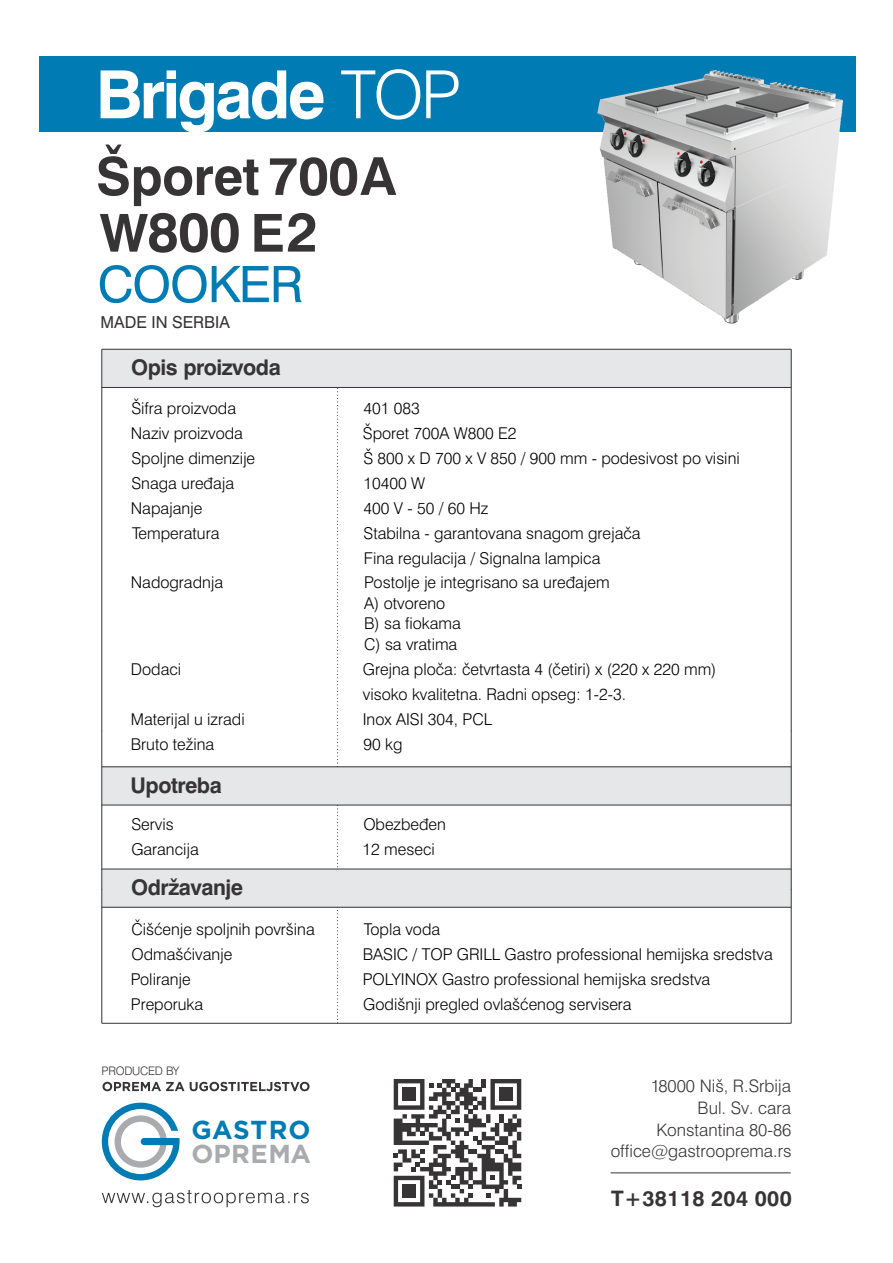
<style>
.page{position:relative;width:893px;height:1263px;background:#fff}
.page>*{position:absolute;margin:0;border:0;box-sizing:border-box;transform-origin:0 0}
.t1{font:700 66.45px "Swiss 721 BT";letter-spacing:-.045em;color:#fefefe}
.t2{font:700 55.35px "Swiss 721 BT";color:#373435}
.t3{font:700 52.35px "Swiss 721 BT";letter-spacing:-.01em;color:#373435}
.t4{font:50.25px "Swiss 721 BT";letter-spacing:-.02em;color:#007bb3}
.t5{font:700 25.95px "Gotham";letter-spacing:.035em;color:#007bb3}
.t6{font:700 25.95px "Gotham";letter-spacing:.015em;color:#a9abae}
.t7{font:700 21.6px "Swiss 721 BT";letter-spacing:-.025em;color:#373435}
.t8{font:700 21.3px "Swiss 721 BT";letter-spacing:.02em;color:#373435}
.t9{font:300 17.25px/21.8px "Swiss 721 BT";color:#373435;text-align:right}
.t10{font:16.5px "Swiss 721 BT";color:#373435}
.t11{font:300 16.2px/24.9px "Swiss 721 BT";color:#000}
.t12{font:300 11.7px "Swiss 721 BT";letter-spacing:-.02em;color:#373435}
.s1{font-weight:300}
.s2{font-size:53.85px}
.s3{font-size:52.35px}
</style>
<div class="page">
<hr style="left:611px;top:1172px;width:180px;height:1px;background:#373435">
<div style="left:40px;top:56px;width:816px;height:76px;background:#007bb3"></div>
<svg style="left:102px;top:1103px;width:78px;height:77px"></svg>
<svg style="left:102px;top:1190px;width:207px;height:17px"></svg>
<svg style="left:103px;top:1082px;width:207px;height:9px"></svg>
<svg style="left:394px;top:1079px;width:127px;height:127px"></svg>
<div style="left:102px;top:767px;width:689px;height:38px;background:#e6e7e8"></div>
<div style="left:102px;top:869px;width:689px;height:38px;background:#e6e7e8"></div>
<div style="left:102px;top:349px;width:689px;height:38px;background:#e6e7e8"></div>
<svg style="left:337px;top:388px;width:1px;height:376px"></svg>
<svg style="left:337px;top:910px;width:1px;height:113px"></svg>
<svg style="left:337px;top:808px;width:1px;height:60px"></svg>
<hr style="left:102px;top:387px;width:689px;height:1px;background:#373435">
<hr style="left:102px;top:805px;width:689px;height:1px;background:#373435">
<hr style="left:102px;top:766px;width:689px;height:1px;background:#373435">
<hr style="left:102px;top:907px;width:689px;height:1px;background:#373435">
<hr style="left:102px;top:868px;width:689px;height:1px;background:#373435">
<hr style="left:102px;top:1023px;width:689px;height:1px;background:#373435">
<hr style="left:791px;top:349px;width:1px;height:382px;background:#373435">
<hr style="left:791px;top:889px;width:1px;height:134px;background:#373435">
<hr style="left:101px;top:349px;width:1px;height:382px;background:#373435">
<hr style="left:101px;top:889px;width:1px;height:134px;background:#373435">
<hr style="left:101px;top:731px;width:1px;height:158px;background:#373435">
<hr style="left:791px;top:731px;width:1px;height:158px;background:#373435">
<hr style="left:102px;top:349px;width:689px;height:1px;background:#373435">
<img style="left:597px;top:69px;width:246px;height:255px">
<h1 class="t1" style="left:96px;top:68px;width:367px">Brigade <span class="s1">TOP</span></h1>
<h3 class="t3" style="left:96px;top:155px;width:302px">Šporet <span class="s2">700</span>A</h3>
<h2 class="t2" style="left:99px;top:209px;width:220px"><span class="s3">W</span>800 <span class="s3">E</span>2</h2>
<h3 class="t4" style="left:98px;top:264px;width:207px">COOKER</h3>
<p class="t10" style="left:101px;top:316px;width:131px">MADE IN SERBIA</p>
<h3 class="t7" style="left:131px;top:359px;width:151px">Opis proizvoda</h3>
<p class="t11" style="left:131px;top:398px;width:126px">Šifra proizvoda<br>Naziv proizvoda<br>Spoljne dimenzije<br>Snaga uređaja<br>Napajanje<br>Temperatura</p>
<p class="t11" style="left:131px;top:572px;width:94px">Nadogradnja</p>
<p class="t11" style="left:131px;top:658px;width:52px">Dodaci</p>
<p class="t11" style="left:131px;top:708px;width:115px">Materijal u izradi<br>Bruto težina</p>
<h3 class="t7" style="left:131px;top:776px;width:93px">Upotreba</h3>
<p class="t11" style="left:363px;top:398px;width:378px">401 083<br>Šporet 700A W800 E2<br>Š 800 x D 700 x V 850 / 900 mm - podesivost po visini<br>10400 W<br>400 V - 50 / 60 Hz<br>Stabilna - garantovana snagom grejača<br>Fina regulacija / Signalna lampica</p>
<p class="t11" style="left:364px;top:574px;width:247px;line-height:20.5px">Postolje je integrisano sa uređajem<br>A) otvoreno<br>B) sa fiokama<br>C) sa vratima</p>
<p class="t11" style="left:363px;top:658px;width:355px">Grejna ploča: četvrtasta 4 (četiri) x (220 x 220 mm) visoko kvalitetna. Radni opseg: 1-2-3.<br>Inox AISI 304, PCL<br>90 kg</p>
<p class="t11" style="left:131px;top:813px;width:69px">Servis<br>Garancija</p>
<p class="t11" style="left:363px;top:813px;width:85px">Obezbeđen<br>12 meseci</p>
<h3 class="t7" style="left:131px;top:879px;width:113px">Održavanje</h3>
<p class="t11" style="left:131px;top:919px;width:185px">Čišćenje spoljnih površina<br>Odmašćivanje<br>Poliranje<br>Preporuka</p>
<p class="t11" style="left:363px;top:919px;width:411px">Topla voda<br>BASIC / TOP GRILL Gastro professional hemijska sredstva POLYINOX Gastro professional hemijska sredstva<br>Godišnji pregled ovlašćenog servisera</p>
<p class="t12" style="left:102px;top:1066px;width:79px">PRODUCED BY</p>
<h3 class="t5" style="left:191px;top:1118px;width:121px">GASTRO</h3>
<h3 class="t6" style="left:191px;top:1142px;width:121px">OPREMA</h3>
<p class="t9" style="left:611px;top:1077px;width:182px">18000 Niš, R.Srbija<br>Bul. Sv. cara<br>Konstantina 80-86 office@gastrooprema.rs</p>
<h3 class="t8" style="left:611px;top:1190px;width:182px">T+38118 204 000</h3>
</div>
